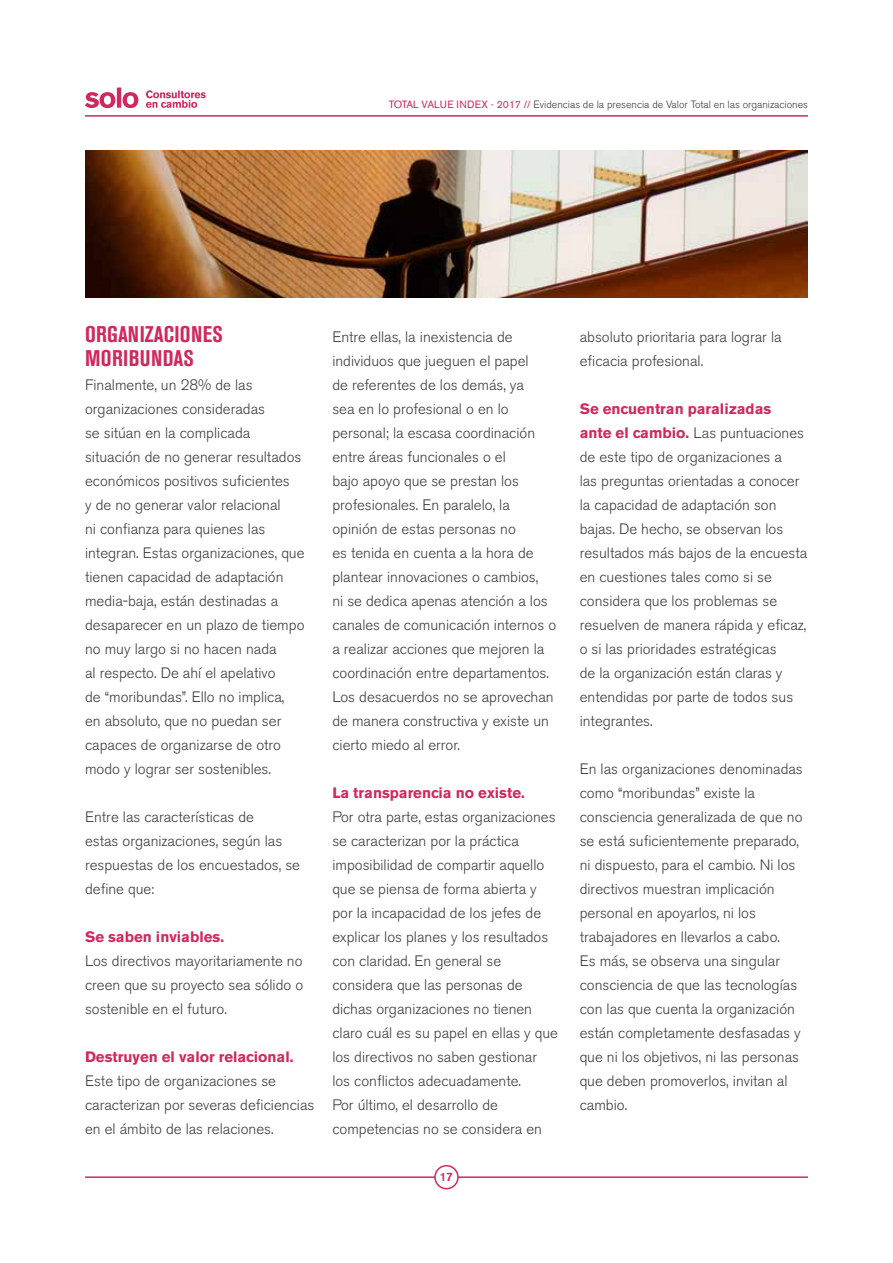
<style>
.page{position:relative;width:893px;height:1263px;background:#fff}
.page>*{position:absolute;margin:0;border:0;box-sizing:border-box;transform-origin:0 0}
.t1{font:700 condensed 22.5px/24px "Akzidenz Grotesk BE";letter-spacing:.015em;color:#cf295d}
.t2{font:300 15px/24px "Akzidenz Grotesk BE";color:#3c3c3b}
.t3{font:700 15px "Akzidenz Grotesk BE";color:#cf295d}
.t4{font:500 12px "Akzidenz Grotesk BE";color:#cf295d}
.t5{font:300 10.5px "Akzidenz Grotesk BE";color:#3c3c3b}
.s1{font-weight:400;color:#cf295d}
.s2{font-weight:700;color:#cf295d}
</style>
<div class="page">
<hr style="left:85px;top:1176px;width:723px;height:2px;background:#cf295d">
<hr style="left:85px;top:115px;width:723px;height:2px;background:#cf295d">
<svg style="left:85px;top:88px;width:121px;height:20px"></svg>
<div style="left:435px;top:1166px;width:23px;height:23px;background:#fff;border-radius:50%"></div>
<div style="left:434px;top:1165px;width:25px;height:24px;border:2px solid #cf295d;border-radius:50%"></div>
<img style="left:85px;top:150px;width:723px;height:147px">
<p class="t5" style="left:389px;top:99px;width:421px"><span class="s1">TOTAL VALUE INDEX - 2017 //</span> Evidencias de la presencia de Valor Total en las organizaciones</p>
<h1 class="t1" style="left:85px;top:322px;width:139px">ORGANIZACIONES<br>MORIBUNDAS</h1>
<p class="t2" style="left:85px;top:373px;width:221px">Finalmente, un 28% de las organizaciones consideradas<br>se sitúan en la complicada situación de no generar resultados económicos positivos suficientes<br>y de no generar valor relacional<br>ni confianza para quienes las integran. Estas organizaciones, que tienen capacidad de adaptación media-baja, están destinadas a desaparecer en un plazo de tiempo no muy largo si no hacen nada<br>al respecto. De ahí el apelativo<br>de “moribundas”. Ello no implica,<br>en absoluto, que no puedan ser capaces de organizarse de otro modo y lograr ser sostenibles.</p>
<p class="t2" style="left:85px;top:805px;width:217px">Entre las características de<br>estas organizaciones, según las respuestas de los encuestados, se define que:</p>
<p class="t3" style="left:85px;top:928px;width:141px">Se saben inviables.</p>
<p class="t2" style="left:85px;top:949px;width:220px;text-align:justify">Los directivos mayoritariamente no creen que su proyecto sea sólido o sostenible en el futuro.</p>
<p class="t3" style="left:85px;top:1048px;width:210px">Destruyen el valor relacional.</p>
<p class="t2" style="left:85px;top:1069px;width:231px">Este tipo de organizaciones se caracterizan por severas deficiencias en el ámbito de las relaciones.</p>
<p class="t2" style="left:332px;top:325px;width:225px">Entre ellas, la inexistencia de individuos que jueguen el papel<br>de referentes de los demás, ya<br>sea en lo profesional o en lo personal; la escasa coordinación entre áreas funcionales o el<br>bajo apoyo que se prestan los profesionales. En paralelo, la opinión de estas personas no<br>es tenida en cuenta a la hora de plantear innovaciones o cambios,<br>ni se dedica apenas atención a los canales de comunicación internos o a realizar acciones que mejoren la coordinación entre departamentos.<br>Los desacuerdos no se aprovechan de manera constructiva y existe un cierto miedo al error.</p>
<p class="t3" style="left:332px;top:784px;width:194px">La transparencia no existe.</p>
<p class="t2" style="left:332px;top:805px;width:227px">Por otra parte, estas organizaciones se caracterizan por la práctica imposibilidad de compartir aquello que se piensa de forma abierta y por la incapacidad de los jefes de explicar los planes y los resultados con claridad. En general se considera que las personas de dichas organizaciones no tienen claro cuál es su papel en ellas y que los directivos no saben gestionar los conflictos adecuadamente.<br>Por último, el desarrollo de competencias no se considera en</p>
<p class="t4" style="left:440px;top:1169px;width:14px">17</p>
<p class="t2" style="left:580px;top:325px;width:203px">absoluto prioritaria para lograr la eficacia profesional.</p>
<p class="t2" style="left:580px;top:397px;width:229px"><span class="s2">Se encuentran paralizadas<br>ante el cambio.</span> Las puntuaciones de este tipo de organizaciones a<br>las preguntas orientadas a conocer la capacidad de adaptación son bajas. De hecho, se observan los resultados más bajos de la encuesta en cuestiones tales como si se considera que los problemas se resuelven de manera rápida y eficaz, o si las prioridades estratégicas<br>de la organización están claras y entendidas por parte de todos sus integrantes.</p>
<p class="t2" style="left:580px;top:757px;width:225px">En las organizaciones denominadas como “moribundas” existe la consciencia generalizada de que no se está suficientemente preparado, ni dispuesto, para el cambio. Ni los directivos muestran implicación personal en apoyarlos, ni los trabajadores en llevarlos a cabo.<br>Es más, se observa una singular consciencia de que las tecnologías con las que cuenta la organización están completamente desfasadas y que ni los objetivos, ni las personas que deben promoverlos, invitan al cambio.</p>
</div>
